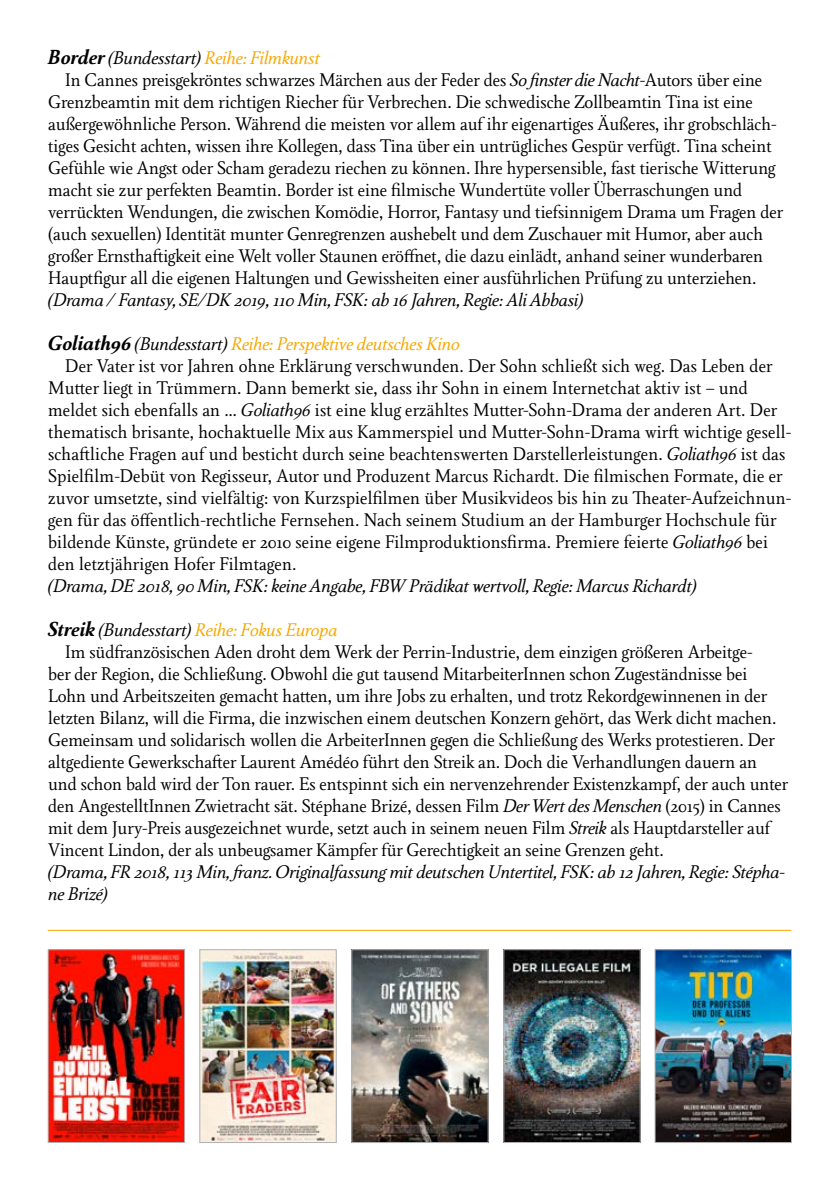
<style>
.page{position:relative;width:840px;height:1191px;background:#fff}
.page>*{position:absolute;margin:0;border:0;box-sizing:border-box;transform-origin:0 0}
.t1{font:18px "Girando Pro";letter-spacing:-.01em;color:#000}
.t2{font:italic 18px/22px "Girando Pro";color:#000}
.t3{font:italic 18px "Girando Pro";color:#f7a800}
.s1{font-weight:700;font-size:20px;color:#000}
.s2{color:#000}
.s3{font-style:italic}
</style>
<div class="page">
<img style="left:201px;top:951px;width:133px;height:189px">
<div style="left:199px;top:949px;width:137px;height:193px;border:1px solid #b1b2b3"></div>
<img style="left:353px;top:951px;width:133px;height:189px">
<div style="left:351px;top:949px;width:137px;height:193px;border:1px solid #b1b2b3"></div>
<img style="left:656px;top:951px;width:133px;height:189px">
<div style="left:654px;top:949px;width:137px;height:193px;border:1px solid #b1b2b3"></div>
<img style="left:505px;top:951px;width:133px;height:189px">
<div style="left:503px;top:949px;width:137px;height:193px;border:1px solid #b1b2b3"></div>
<img style="left:50px;top:951px;width:133px;height:189px">
<div style="left:48px;top:949px;width:137px;height:193px;border:1px solid #b1b2b3"></div>
<hr style="left:48px;top:930px;width:742px;height:1px;background:#f7a800">
<p class="t3" style="left:48px;top:47px;width:273px"><span class="s1">Border</span> <span class="s2">(Bundesstart)</span> Reihe: Filmkunst</p>
<p class="t1" style="left:65px;top:69px;width:698px">In Cannes preisgekröntes schwarzes Märchen aus der Feder des <span class="s3">So finster die Nacht</span>-Autors über eine</p>
<p class="t1" style="left:48px;top:91px;width:706px">Grenzbeamtin mit dem richtigen Riecher für Verbrechen. Die schwedische Zollbeamtin Tina ist eine</p>
<p class="t1" style="left:48px;top:113px;width:729px">außergewöhnliche Person. Während die meisten vor allem auf ihr eigenartiges Äußeres, ihr grobschläch-</p>
<p class="t1" style="left:48px;top:135px;width:724px">tiges Gesicht achten, wissen ihre Kollegen, dass Tina über ein untrügliches Gespür verfügt. Tina scheint</p>
<p class="t1" style="left:48px;top:157px;width:728px">Gefühle wie Angst oder Scham geradezu riechen zu können. Ihre hypersensible, fast tierische Witterung</p>
<p class="t1" style="left:48px;top:179px;width:695px">macht sie zur perfekten Beamtin. Border ist eine filmische Wundertüte voller Überraschungen und</p>
<p class="t1" style="left:48px;top:201px;width:736px">verrückten Wendungen, die zwischen Komödie, Horror, Fantasy und tiefsinnigem Drama um Fragen der</p>
<p class="t1" style="left:48px;top:223px;width:716px">(auch sexuellen) Identität munter Genregrenzen aushebelt und dem Zuschauer mit Humor, aber auch</p>
<p class="t1" style="left:48px;top:245px;width:716px">großer Ernsthaftigkeit eine Welt voller Staunen eröffnet, die dazu einlädt, anhand seiner wunderbaren</p>
<p class="t1" style="left:48px;top:267px;width:709px">Hauptfigur all die eigenen Haltungen und Gewissheiten einer ausführlichen Prüfung zu unterziehen.</p>
<p class="t2" style="left:48px;top:289px;width:536px">(Drama / Fantasy, SE/DK 2019, 110 Min, FSK: ab 16 Jahren, Regie: Ali Abbasi)</p>
<p class="t3" style="left:48px;top:333px;width:412px"><span class="s1">Goliath96</span> <span class="s2">(Bundesstart)</span> Reihe: Perspektive deutsches Kino</p>
<p class="t1" style="left:65px;top:355px;width:708px">Der Vater ist vor Jahren ohne Erklärung verschwunden. Der Sohn schließt sich weg. Das Leben der</p>
<p class="t1" style="left:48px;top:377px;width:701px">Mutter liegt in Trümmern. Dann bemerkt sie, dass ihr Sohn in einem Internetchat aktiv ist – und</p>
<p class="t1" style="left:48px;top:399px;width:730px">meldet sich ebenfalls an … <span class="s3">Goliath96</span> ist eine klug erzähltes Mutter-Sohn-Drama der anderen Art. Der</p>
<p class="t1" style="left:48px;top:421px;width:744px">thematisch brisante, hochaktuelle Mix aus Kammerspiel und Mutter-Sohn-Drama wirft wichtige gesell-</p>
<p class="t1" style="left:48px;top:443px;width:738px">schaftliche Fragen auf und besticht durch seine beachtenswerten Darstellerleistungen. <span class="s3">Goliath96</span> ist das</p>
<p class="t1" style="left:48px;top:465px;width:735px">Spielfilm-Debüt von Regisseur, Autor und Produzent Marcus Richardt. Die filmischen Formate, die er</p>
<p class="t1" style="left:48px;top:487px;width:744px">zuvor umsetzte, sind vielfältig: von Kurzspielfilmen über Musikvideos bis hin zu Theater-Aufzeichnun-</p>
<p class="t1" style="left:48px;top:509px;width:729px">gen für das öffentlich-rechtliche Fernsehen. Nach seinem Studium an der Hamburger Hochschule für</p>
<p class="t1" style="left:48px;top:531px;width:721px">bildende Künste, gründete er 2010 seine eigene Filmproduktionsfirma. Premiere feierte <span class="s3">Goliath96</span> bei</p>
<p class="t1" style="left:48px;top:553px;width:250px">den letztjährigen Hofer Filmtagen.</p>
<p class="t2" style="left:48px;top:575px;width:650px">(Drama, DE 2018, 90 Min, FSK: keine Angabe, FBW Prädikat wertvoll, Regie: Marcus Richardt)</p>
<p class="t3" style="left:48px;top:619px;width:290px"><span class="s1">Streik</span> <span class="s2">(Bundesstart)</span> Reihe: Fokus Europa</p>
<p class="t1" style="left:65px;top:641px;width:688px">Im südfranzösischen Aden droht dem Werk der Perrin-Industrie, dem einzigen größeren Arbeitge-</p>
<p class="t1" style="left:48px;top:663px;width:700px">ber der Region, die Schließung. Obwohl die gut tausend MitarbeiterInnen schon Zugeständnisse bei</p>
<p class="t1" style="left:48px;top:685px;width:720px">Lohn und Arbeitszeiten gemacht hatten, um ihre Jobs zu erhalten, und trotz Rekordgewinnenen in der</p>
<p class="t1" style="left:48px;top:707px;width:729px">letzten Bilanz, will die Firma, die inzwischen einem deutschen Konzern gehört, das Werk dicht machen.</p>
<p class="t1" style="left:48px;top:729px;width:727px">Gemeinsam und solidarisch wollen die ArbeiterInnen gegen die Schließung des Werks protestieren. Der</p>
<p class="t1" style="left:48px;top:751px;width:710px">altgediente Gewerkschafter Laurent Amédéo führt den Streik an. Doch die Verhandlungen dauern an</p>
<p class="t1" style="left:48px;top:773px;width:741px">und schon bald wird der Ton rauer. Es entspinnt sich ein nervenzehrender Existenzkampf, der auch unter</p>
<p class="t1" style="left:48px;top:795px;width:733px">den AngestelltInnen Zwietracht sät. Stéphane Brizé, dessen Film <span class="s3">Der Wert des Menschen</span> (2015) in Cannes</p>
<p class="t1" style="left:48px;top:817px;width:723px">mit dem Jury-Preis ausgezeichnet wurde, setzt auch in seinem neuen Film <span class="s3">Streik</span> als Hauptdarsteller auf</p>
<p class="t1" style="left:48px;top:839px;width:617px">Vincent Lindon, der als unbeugsamer Kämpfer für Gerechtigkeit an seine Grenzen geht.</p>
<p class="t2" style="left:48px;top:861px;width:737px">(Drama, FR 2018, 113 Min, franz. Originalfassung mit deutschen Untertitel, FSK: ab 12 Jahren, Regie: Stépha&shy;ne Brizé)</p>
</div>
